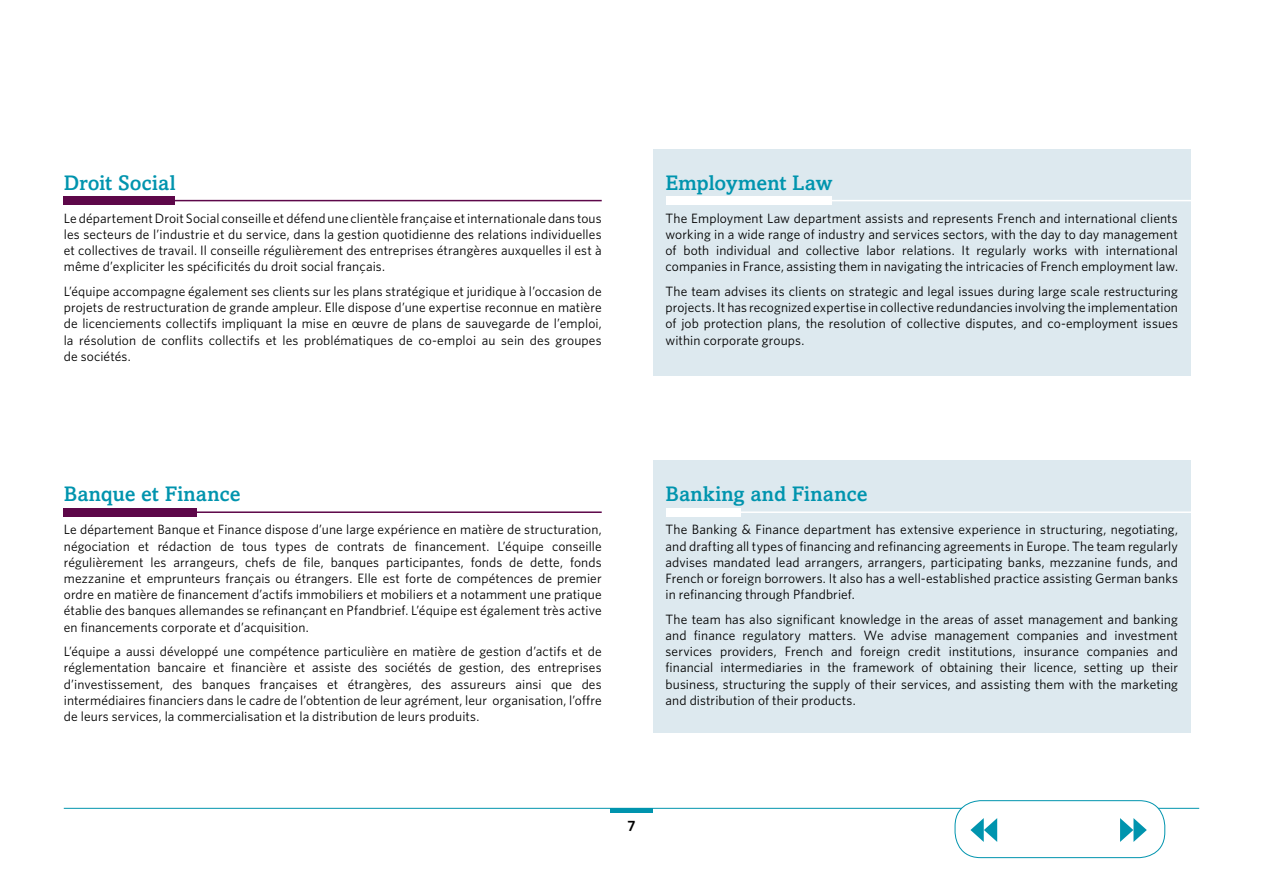
<style>
.page{position:relative;width:1263px;height:893px;background:#fff}
.page>*{position:absolute;margin:0;border:0;box-sizing:border-box;transform-origin:0 0}
.t1{font:500 21px "Amasis MT Pro";letter-spacing:.005em;color:#0094ae}
.t2{font:600 15px "Whitney";color:#000}
.t3{font:13.5px/16.2px "Whitney";letter-spacing:.01em;color:#000;text-align:justify}
</style>
<div class="page">
<hr style="left:64px;top:808px;width:1135px;height:1px;background:#0094ae">
<hr style="left:610px;top:808px;width:43px;height:4px;background:#0094ae">
<div style="left:955px;top:801px;width:210px;height:57px;background:#fff;border-radius:26px"></div>
<div style="left:955px;top:800px;width:210px;height:58px;border:1px solid #0094ae;border-radius:26px"></div>
<svg style="left:970px;top:818px;width:27px;height:24px"></svg>
<svg style="left:1120px;top:818px;width:27px;height:24px"></svg>
<div style="left:653px;top:149px;width:538px;height:226px;background:#dde9ef"></div>
<div style="left:653px;top:460px;width:538px;height:273px;background:#dde9ef"></div>
<div style="left:64px;top:508px;width:133px;height:9px;background:#5d0749"></div>
<hr style="left:64px;top:511px;width:538px;height:2px;background:#5d0749">
<div style="left:64px;top:197px;width:111px;height:8px;background:#5d0749"></div>
<hr style="left:64px;top:200px;width:538px;height:1px;background:#5d0749">
<div style="left:666px;top:508px;width:75px;height:9px;background:#fff"></div>
<hr style="left:666px;top:511px;width:526px;height:2px;background:#fff">
<div style="left:666px;top:197px;width:166px;height:8px;background:#fff"></div>
<hr style="left:666px;top:200px;width:528px;height:1px;background:#fff">
<h1 class="t1" style="left:64px;top:170px;width:113px">Droit Social</h1>
<p class="t3" style="left:64px;top:210px;width:539px">Le département Droit Social conseille et défend une clientèle française et internationale dans tous les secteurs de l’industrie et du service, dans la gestion quotidienne des relations individuelles et collectives de travail. Il conseille régulièrement des entreprises étrangères auxquelles il est à même d’expliciter les spécificités du droit social français.</p>
<p class="t3" style="left:64px;top:283px;width:539px">L’équipe accompagne également ses clients sur les plans stratégique et juridique à l’occasion de projets de restructuration de grande ampleur. Elle dispose d’une expertise reconnue en matière de licenciements collectifs impliquant la mise en œuvre de plans de sauvegarde de l’emploi, la résolution de conflits collectifs et les problématiques de co-emploi au sein des groupes de sociétés.</p>
<h1 class="t1" style="left:665px;top:170px;width:168px">Employment Law</h1>
<p class="t3" style="left:665px;top:210px;width:514px">The Employment Law department assists and represents French and international clients working in a wide range of industry and services sectors, with the day to day management of both individual and collective labor relations. It regularly works with international companies in France, assisting them in navigating the intricacies of French employment law.</p>
<p class="t3" style="left:665px;top:283px;width:514px">The team advises its clients on strategic and legal issues during large scale restructuring projects. It has recognized expertise in collective redundancies involving the implementation of job protection plans, the resolution of collective disputes, and co-employment issues within corporate groups.</p>
<h1 class="t1" style="left:64px;top:481px;width:178px">Banque et Finance</h1>
<p class="t3" style="left:64px;top:521px;width:539px">Le département Banque et Finance dispose d’une large expérience en matière de structuration, négociation et rédaction de tous types de contrats de financement. L’équipe conseille régulièrement les arrangeurs, chefs de file, banques participantes, fonds de dette, fonds mezzanine et emprunteurs français ou étrangers. Elle est forte de compétences de premier ordre en matière de financement d’actifs immobiliers et mobiliers et a notamment une pratique établie des banques allemandes se refinançant en Pfandbrief. L’équipe est également très active en financements corporate et d’acquisition.</p>
<p class="t3" style="left:64px;top:643px;width:539px">L’équipe a aussi développé une compétence particulière en matière de gestion d’actifs et de réglementation bancaire et financière et assiste des sociétés de gestion, des entreprises d’investissement, des banques françaises et étrangères, des assureurs ainsi que des intermédiaires financiers dans le cadre de l’obtention de leur agrément, leur organisation, l’offre de leurs services, la commercialisation et la distribution de leurs produits.</p>
<h1 class="t1" style="left:665px;top:481px;width:203px">Banking and Finance</h1>
<p class="t3" style="left:665px;top:521px;width:514px">The Banking &amp; Finance department has extensive experience in structuring, negotiating, and drafting all types of financing and refinancing agreements in Europe. The team regularly advises mandated lead arrangers, arrangers, participating banks, mezzanine funds, and French or foreign borrowers. It also has a well-established practice assisting German banks in refinancing through Pfandbrief.</p>
<p class="t3" style="left:665px;top:611px;width:514px">The team has also significant knowledge in the areas of asset management and banking and finance regulatory matters. We advise management companies and investment services providers, French and foreign credit institutions, insurance companies and financial intermediaries in the framework of obtaining their licence, setting up their business, structuring the supply of their services, and assisting them with the marketing and distribution of their products.</p>
<p class="t2" style="left:627px;top:816px;width:10px">7</p>
</div>
